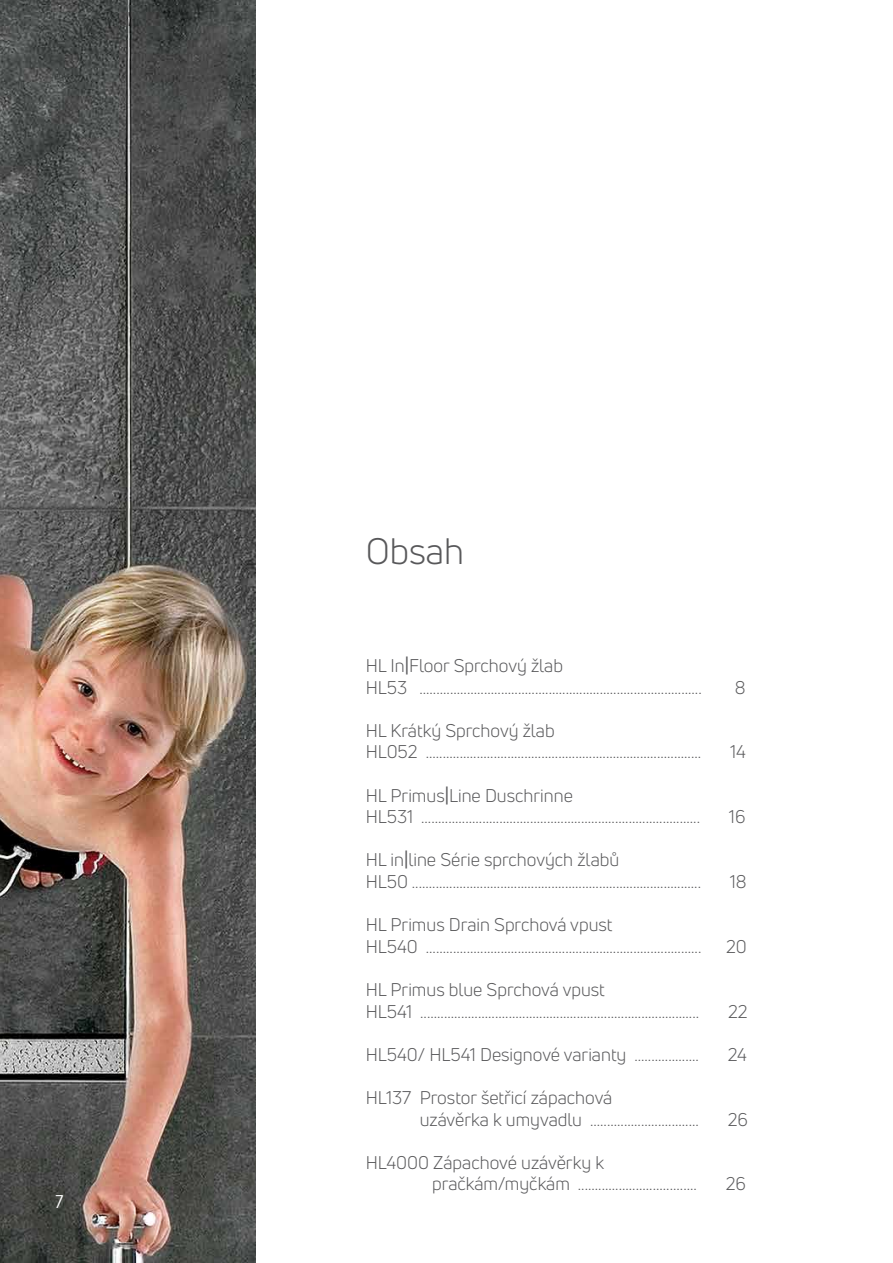
<style>
.page{position:relative;width:893px;height:1263px;background:#fff}
.page>*{position:absolute;margin:0;border:0;box-sizing:border-box;transform-origin:0 0}
.t1{font:36px "Uni Neue";color:#58585a}
.t2{font:18px/21.6px "Uni Neue";color:#58585a}
.t3{font:18px "Avant Garde IT Cby BT";color:#fff}
.s1{font-style:inherit}
</style>
<div class="page">
<img style="left:0;top:0;width:255px;height:1263px">
<p class="t3" style="left:54px;top:1191px;width:12px">7</p>
<h1 class="t1" style="left:366px;top:529px;width:100px">Obsah</h1>
<p class="t2" style="left:366px;top:655px;width:338px">HL In<span class="s1">|</span>Floor Sprchový žlab<br>HL53 ...................................................................................</p>
<p class="t2" style="left:366px;top:719px;width:337px">HL Krátký Sprchový žlab<br>HL052 .................................................................................</p>
<p class="t2" style="left:366px;top:784px;width:336px">HL Primus<span class="s1">|</span>Line Duschrinne<br>HL531 ..................................................................................</p>
<p class="t2" style="left:366px;top:849px;width:337px">HL in<span class="s1">|</span>line Série sprchových žlabů<br>HL50 .....................................................................................</p>
<p class="t2" style="left:366px;top:914px;width:337px">HL Primus Drain Sprchová vpust<br>HL540 .................................................................................</p>
<p class="t2" style="left:366px;top:979px;width:335px">HL Primus blue Sprchová vpust<br>HL541 ..................................................................................</p>
<p class="t2" style="left:735px;top:676px;width:12px">8</p>
<p class="t2" style="left:730px;top:741px;width:17px">14</p>
<p class="t2" style="left:729px;top:806px;width:18px">16</p>
<p class="t2" style="left:730px;top:871px;width:18px">18</p>
<p class="t2" style="left:726px;top:935px;width:22px">20</p>
<p class="t2" style="left:728px;top:1000px;width:21px">22</p>
<p class="t2" style="left:366px;top:1043px;width:335px">HL540/ HL541 Designové varianty ...................</p>
<p class="t2" style="left:728px;top:1043px;width:21px">24</p>
<p class="t2" style="left:420px;top:1087px;width:281px;text-indent:-54px">HL137 Prostor šetřicí zápachová<br>uzávěrka k umyvadlu ................................</p>
<p class="t2" style="left:728px;top:1108px;width:22px">26</p>
<p class="t2" style="left:432px;top:1151px;width:266px;text-indent:-67px">HL4000 Zápachové uzávěrky k pračkám/myčkám ...................................</p>
<p class="t2" style="left:726px;top:1173px;width:22px">26</p>
</div>
